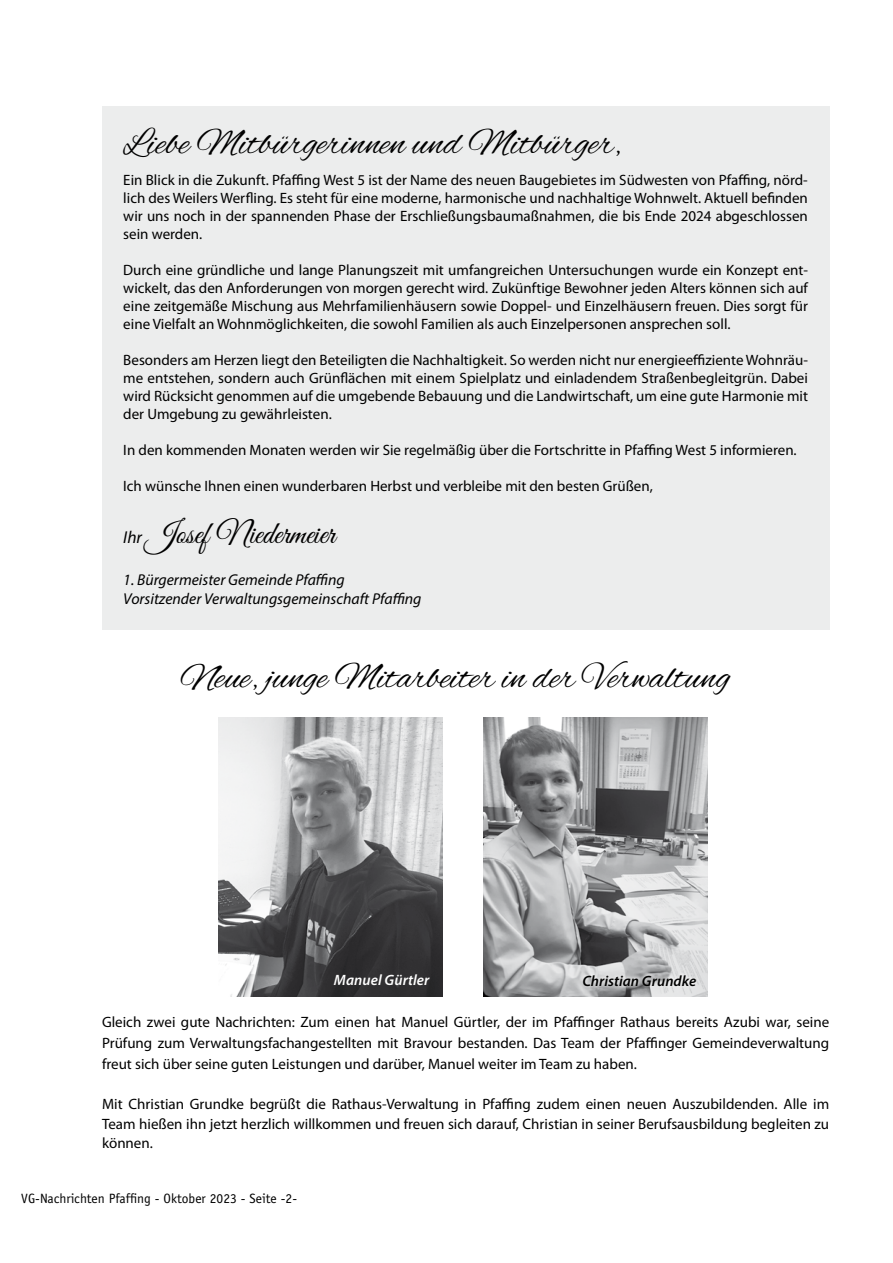
<style>
.page{position:relative;width:893px;height:1263px;background:#fff}
.page>*{position:absolute;margin:0;border:0;box-sizing:border-box;transform-origin:0 0}
.t1{font:37.5px "Alex Brush";color:#000}
.t2{font:31.5px "Great Vibes";color:#000}
.t3{font:italic 15.75px/18.9px "Myriad Pro";color:#000}
.t4{font:15px/18px "Myriad Pro";color:#000;text-align:justify}
.t5{font:italic 600 15px "Myriad Pro";color:#000}
.t6{font:italic 600 15px "Myriad Pro";letter-spacing:.005em;color:#fff}
.t7{font:13.5px "Officina Sans Std";color:#000}
.s1{font-family:"Myriad Pro";font-style:italic;font-size:17.25px}
</style>
<div class="page">
<div style="left:102px;top:106px;width:727px;height:523px;background:#eceded"></div>
<img style="left:484px;top:718px;width:224px;height:279px">
<img style="left:219px;top:717px;width:224px;height:279px">
<svg style="left:580px;top:971px;width:119px;height:18px;background:#cccdce"></svg>
<h1 class="t1" style="left:123px;top:122px;width:499px">Liebe Mitbürgerinnen und Mitbürger,</h1>
<p class="t4" style="left:123px;top:171px;width:686px">Ein Blick in die Zukunft. Pfaffing West 5 ist der Name des neuen Baugebietes im Südwesten von Pfaffing, nörd&shy;lich des Weilers Werfling. Es steht für eine moderne, harmonische und nachhaltige Wohnwelt. Aktuell befinden wir uns noch in der spannenden Phase der Erschließungsbaumaßnahmen, die bis Ende 2024 abgeschlossen sein werden.</p>
<p class="t4" style="left:123px;top:261px;width:686px">Durch eine gründliche und lange Planungszeit mit umfangreichen Untersuchungen wurde ein Konzept ent&shy;wickelt, das den Anforderungen von morgen gerecht wird. Zukünftige Bewohner jeden Alters können sich auf eine zeitgemäße Mischung aus Mehrfamilienhäusern sowie Doppel- und Einzelhäusern freuen. Dies sorgt für eine Vielfalt an Wohnmöglichkeiten, die sowohl Familien als auch Einzelpersonen ansprechen soll.</p>
<p class="t4" style="left:123px;top:351px;width:686px">Besonders am Herzen liegt den Beteiligten die Nachhaltigkeit. So werden nicht nur energieeffiziente Wohnräu&shy;me entstehen, sondern auch Grünflächen mit einem Spielplatz und einladendem Straßenbegleitgrün. Dabei wird Rücksicht genommen auf die umgebende Bebauung und die Landwirtschaft, um eine gute Harmonie mit der Umgebung zu gewährleisten.</p>
<p class="t4" style="left:123px;top:441px;width:675px">In den kommenden Monaten werden wir Sie regelmäßig über die Fortschritte in Pfaffing West 5 informieren.</p>
<p class="t4" style="left:123px;top:477px;width:531px">Ich wünsche Ihnen einen wunderbaren Herbst und verbleibe mit den besten Grüßen,</p>
<h2 class="t2" style="left:123px;top:516px;width:214px"><span class="s1">Ihr</span> Josef Niedermeier</h2>
<p class="t3" style="left:123px;top:570px;width:300px">1. Bürgermeister Gemeinde Pfaffing<br>Vorsitzender Verwaltungsgemeinschaft Pfaffing</p>
<h1 class="t1" style="left:181px;top:656px;width:551px">Neue, junge Mitarbeiter in der Verwaltung</h1>
<p class="t6" style="left:334px;top:970px;width:97px">Manuel Gürtler</p>
<p class="t5" style="left:582px;top:971px;width:116px">Christian Grundke</p>
<p class="t4" style="left:102px;top:1011px;width:729px;line-height:21px">Gleich zwei gute Nachrichten: Zum einen hat Manuel Gürtler, der im Pfaffinger Rathaus bereits Azubi war, seine Prüfung zum Verwaltungsfachangestellten mit Bravour bestanden. Das Team der Pfaffinger Gemeindeverwaltung freut sich über seine guten Leistungen und darüber, Manuel weiter im Team zu haben.</p>
<p class="t4" style="left:102px;top:1095px;width:729px;line-height:19.5px">Mit Christian Grundke begrüßt die Rathaus-Verwaltung in Pfaffing zudem einen neuen Auszubildenden. Alle im Team hießen ihn jetzt herzlich willkommen und freuen sich darauf, Christian in seiner Berufsausbildung begleiten zu können.</p>
<p class="t7" style="left:21px;top:1190px;width:277px">VG-Nachrichten Pfaffing - Oktober 2023 - Seite -2-</p>
</div>
